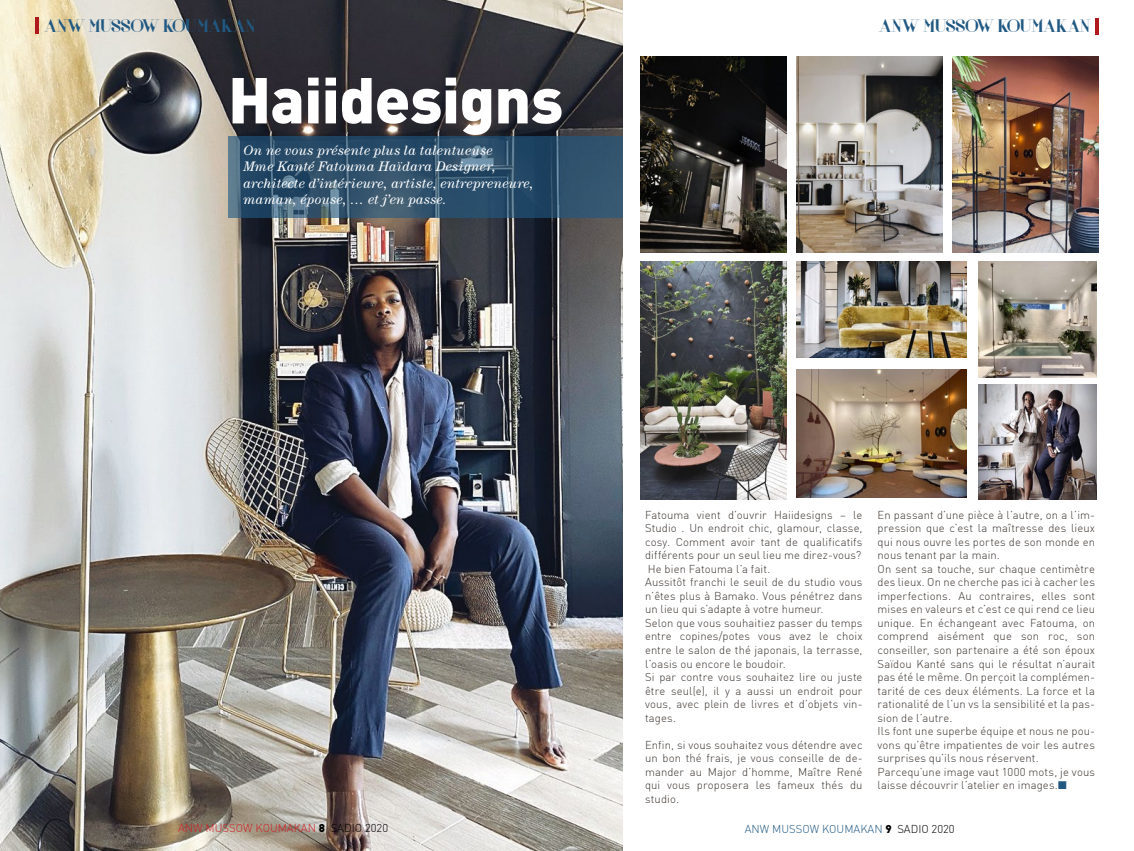
<style>
.page{position:relative;width:1134px;height:851px;background:#fff}
.page>*{position:absolute;margin:0;border:0;box-sizing:border-box;transform-origin:0 0}
.t1{font:900 63.75px "DIN";letter-spacing:-.01em;color:#fff}
.t2{font:18.75px "Voor";color:#215983}
.t3{font:italic 13.75px/16.5px "Century";letter-spacing:.015em;color:#fff}
.t4{font:300 11.25px/13.5px "DIN";letter-spacing:.01em;color:#3c3531}
.t5{font:300 11.25px "DIN";color:#215983}
.t6{font:300 11.25px "DIN";color:#d2232a}
.s1{font-weight:900;color:#000}
.s2{color:#000}
.s3{color:#215983}
</style>
<div class="page">
<img style="left:0;top:0;width:622px;height:850px">
<hr style="left:1095px;top:18px;width:3px;height:17px;background:#af191e">
<hr style="left:35px;top:18px;width:4px;height:16px;background:#af191e">
<img style="left:640px;top:57px;width:146px;height:196px">
<img style="left:797px;top:57px;width:146px;height:196px">
<img style="left:952px;top:57px;width:146px;height:196px">
<img style="left:640px;top:261px;width:146px;height:239px">
<img style="left:797px;top:261px;width:170px;height:96px">
<img style="left:797px;top:369px;width:170px;height:128px">
<img style="left:979px;top:261px;width:118px;height:116px">
<img style="left:979px;top:384px;width:118px;height:116px">
<svg style="left:228px;top:136px;width:394px;height:82px;background:#30526d"></svg>
<h2 class="t2" style="left:44px;top:14px;width:213px">ANW MUSSOW KOUMAKAN</h2>
<h2 class="t2" style="left:879px;top:14px;width:213px">ANW MUSSOW KOUMAKAN</h2>
<h1 class="t1" style="left:228px;top:58px;width:337px">Haiidesigns</h1>
<p class="t3" style="left:243px;top:142px;width:292px">On ne vous présente plus la talentueuse<br>Mme Kanté Fatouma Haïdara Designer, architecte d’intérieure, artiste, entrepreneure, maman, épouse, … et j’en passe.</p>
<p class="t6" style="left:178px;top:820px;width:211px">Anw Mussow Koumakan <span class="s1">8</span> <span class="s2">sadio 2020</span></p>
<p class="t4" style="left:645px;top:508px;width:219px">Fatouma vient d’ouvrir Haiidesigns – le Studio . U n endroit chic, glamour, classe, cosy. Comment avoir tant de qualificatifs différents pour un seul lieu me direz-vous?<br>He bien Fatouma l’a fait.<br>Aussitôt franchi le seuil de du studio vous n’êtes plus à Bamako. Vous pénétrez dans un lieu qui s’adapte à votre humeur.<br>Selon que vous souhaitiez passer du temps entre copines/potes vous avez le choix entre le salon de thé japonais, la terrasse, l’oasis ou encore le boudoir.<br>Si par contre vous souhaitez lire ou juste être seul(e), il y a aussi un endroit pour vous, avec plein de livres et d’objets vin&shy;tages.</p>
<p class="t4" style="left:645px;top:737px;width:219px;text-align:justify">Enfin, si vous souhaitez vous détendre avec un bon thé frais, je vous conseille de de&shy;mander au Major d’homme, Maître René qui vous proposera les fameux thés du studio.</p>
<p class="t4" style="left:877px;top:508px;width:219px">En passant d’une pièce à l’autre, on a l’im&shy;pression que c’est la maîtresse des lieux qui nous ouvre les portes de son monde en nous tenant par la main.<br>O n sent sa touche, sur chaque centimètre des lieux. O n ne cherche pas ici à cacher les imperfections. Au contraires, elles sont mises en valeurs et c’est ce qui rend ce lieu unique. En échangeant avec Fatouma, on comprend aisément que son roc, son conseiller, son partenaire a été son époux Saïdou Kanté sans qui le résultat n’aurait pas été le même. On perçoit la complémen&shy;tarité de ces deux éléments. La force et la rationalité de l’un vs la sensibilité et la pas&shy;sion de l’autre.<br>I ls font une superbe équipe et nous ne pou&shy;vons qu’être impatientes de voir les autres surprises qu’ils nous réservent.<br>Parcequ’une image vaut 1000 mots, je vous laisse découvrir l’atelier en images.<span class="s3">■</span></p>
<p class="t5" style="left:745px;top:822px;width:211px">Anw Mussow Koumakan <span class="s1">9</span> <span class="s2">sadio 2020</span></p>
</div>
